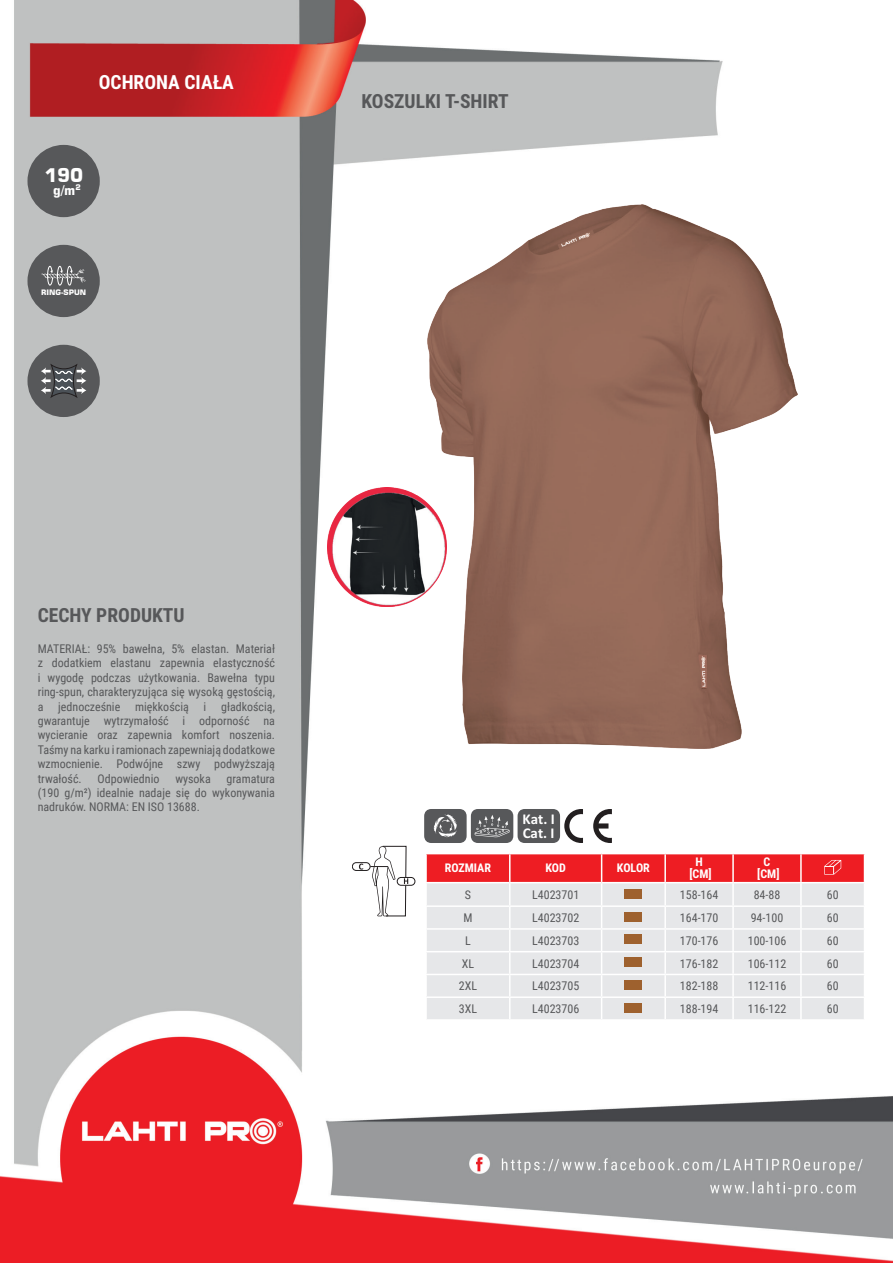
<style>
.page{position:relative;width:893px;height:1263px;background:#fff}
.page>*{position:absolute;margin:0;border:0;box-sizing:border-box;transform-origin:0 0}
.t1{font:700 19.5px "Roboto Condensed";color:#57585a}
.t2{font:700 19.5px "Roboto Condensed";color:#fff}
.t3{font:700 18.75px "Square 721 BT";color:#fff}
.t4{font:700 15px/13.8px "Calibri Profix";color:#fff}
.t5{font:700 13.05px "Square 721 BT";color:#fff}
.t6{font:12px/14.4px "Roboto Condensed";color:#57585a;text-align:justify}
.t7{font:700 12px/12px "Roboto Condensed";color:#fff;text-align:center}
.t8{font:700 7.5px "Square 721 BT";color:#fff}
</style>
<div class="page">
<img style="left:0;top:0;width:893px;height:1263px">
<div style="left:27px;top:145px;width:73px;height:72px;background:#57585a;border-radius:50%"></div>
<div style="left:27px;top:245px;width:73px;height:72px;background:#57585a;border-radius:50%"></div>
<div style="left:27px;top:345px;width:73px;height:72px;background:#57585a;border-radius:50%"></div>
<img style="left:428px;top:204px;width:369px;height:544px">
<hr style="left:425px;top:854px;width:2px;height:28px;background:#fff">
<hr style="left:425px;top:883px;width:2px;height:22px;background:#fff">
<hr style="left:425px;top:907px;width:2px;height:21px;background:#fff">
<hr style="left:425px;top:930px;width:2px;height:21px;background:#fff">
<hr style="left:425px;top:952px;width:2px;height:22px;background:#fff">
<hr style="left:425px;top:975px;width:2px;height:21px;background:#fff">
<hr style="left:425px;top:998px;width:2px;height:21px;background:#fff">
<hr style="left:425px;top:853px;width:85px;height:1px;background:#fff">
<hr style="left:425px;top:882px;width:85px;height:1px;background:#fff">
<hr style="left:425px;top:905px;width:85px;height:2px;background:#fff">
<hr style="left:425px;top:928px;width:85px;height:2px;background:#fff">
<hr style="left:425px;top:951px;width:85px;height:1px;background:#fff">
<hr style="left:425px;top:974px;width:85px;height:1px;background:#fff">
<hr style="left:425px;top:996px;width:85px;height:2px;background:#fff">
<hr style="left:425px;top:1019px;width:85px;height:2px;background:#fff">
<hr style="left:510px;top:1019px;width:92px;height:2px;background:#fff">
<hr style="left:602px;top:1019px;width:63px;height:2px;background:#fff">
<hr style="left:665px;top:1019px;width:68px;height:2px;background:#fff">
<hr style="left:733px;top:1019px;width:68px;height:2px;background:#fff">
<hr style="left:801px;top:1019px;width:64px;height:2px;background:#fff">
<svg style="left:426px;top:853px;width:439px;height:166px;background:#e9c7ca"></svg>
<div style="left:625px;top:889px;width:17px;height:10px;background:#9e612e"></div>
<div style="left:625px;top:912px;width:17px;height:9px;background:#9e612e"></div>
<div style="left:625px;top:934px;width:17px;height:10px;background:#9e612e"></div>
<div style="left:625px;top:957px;width:17px;height:10px;background:#9e612e"></div>
<div style="left:625px;top:980px;width:17px;height:10px;background:#9e612e"></div>
<div style="left:625px;top:1003px;width:17px;height:10px;background:#9e612e"></div>
<div style="left:424px;top:809px;width:43px;height:34px;background:#57585a;border-radius:7px"></div>
<svg style="left:433px;top:814px;width:24px;height:24px"></svg>
<div style="left:471px;top:809px;width:42px;height:34px;background:#57585a;border-radius:7px"></div>
<svg style="left:475px;top:815px;width:34px;height:22px"></svg>
<div style="left:518px;top:809px;width:42px;height:34px;background:#57585a;border-radius:7px"></div>
<svg style="left:593px;top:809px;width:19px;height:34px"></svg>
<svg style="left:564px;top:809px;width:19px;height:34px"></svg>
<svg style="left:41px;top:266px;width:45px;height:20px"></svg>
<svg style="left:53px;top:366px;width:22px;height:29px"></svg>
<div style="left:51px;top:364px;width:26px;height:33px;border:1px solid #231f20"></div>
<svg style="left:41px;top:367px;width:45px;height:27px"></svg>
<div style="left:352px;top:862px;width:18px;height:9px;background:#fff;border:1px solid #231f20;border-radius:4px"></div>
<svg style="left:359px;top:863px;width:4px;height:6px"></svg>
<svg style="left:397px;top:877px;width:18px;height:8px"></svg>
<svg style="left:370px;top:846px;width:38px;height:70px"></svg>
<img style="left:327px;top:488px;width:119px;height:119px">
<h1 class="t2" style="left:99px;top:69px;width:137px">OCHRONA CIAŁA</h1>
<h2 class="t3" style="left:44px;top:163px;width:41px">190</h2>
<p class="t5" style="left:53px;top:182px;width:29px">g/m<sup>2</sup></p>
<p class="t8" style="left:41px;top:288px;width:47px">RING-SPUN</p>
<h1 class="t1" style="left:361px;top:88px;width:149px">KOSZULKI T-SHIRT</h1>
<h1 class="t1" style="left:38px;top:601px;width:148px">CECHY PRODUKTU</h1>
<p class="t6" style="left:38px;top:641px;width:239px">MATERIAŁ: 95% bawełna, 5% elastan. Materiał z dodatkiem elastanu zapewnia elastyczność i wygodę podczas użytkowania. Bawełna typu ring-spun, charakteryzująca się wysoką gęstością, a jednocześnie miękkością i gładkością, gwarantuje wytrzymałość i odporność na wycieranie oraz zapewnia komfort noszenia.<br>Taśmy na karku i ramionach zapewniają dodatkowe wzmocnienie. Podwójne szwy podwyższają trwałość.</p>
<p class="t6" style="left:98px;top:771px;width:63px">Odpowiednio</p>
<p class="t6" style="left:175px;top:771px;width:37px">wysoka</p>
<p class="t6" style="left:38px;top:771px;width:239px;text-indent:189px">gramatura (190 g/m²) idealnie nadaje się do wykonywania nadruków. NORMA: EN ISO 13688.</p>
<p class="t4" style="left:522px;top:811px;width:34px">Kat. I<br>Cat. I</p>
<p class="t7" style="left:445px;top:862px;width:48px">ROZMIAR</p>
<p class="t7" style="left:545px;top:862px;width:22px">KOD</p>
<p class="t7" style="left:617px;top:862px;width:34px">KOLOR</p>
<p class="t7" style="left:689px;top:856px;width:24px">H [CM]</p>
<p class="t7" style="left:757px;top:856px;width:24px">C [CM]</p>
<p class="t6" style="left:465px;top:887px;width:8px">S</p>
<p class="t6" style="left:532px;top:887px;width:49px">L4023701</p>
<p class="t6" style="left:680px;top:887px;width:40px">158-164</p>
<p class="t6" style="left:754px;top:887px;width:28px">84-88</p>
<p class="t6" style="left:827px;top:887px;width:13px">60</p>
<p class="t6" style="left:463px;top:910px;width:11px">M</p>
<p class="t6" style="left:532px;top:910px;width:49px">L4023702</p>
<p class="t6" style="left:680px;top:910px;width:40px">164-170</p>
<p class="t6" style="left:751px;top:910px;width:34px">94-100</p>
<p class="t6" style="left:827px;top:910px;width:13px">60</p>
<p class="t6" style="left:465px;top:933px;width:7px">L</p>
<p class="t6" style="left:532px;top:933px;width:49px">L4023703</p>
<p class="t6" style="left:680px;top:933px;width:40px">170-176</p>
<p class="t6" style="left:748px;top:933px;width:40px">100-106</p>
<p class="t6" style="left:827px;top:933px;width:13px">60</p>
<p class="t6" style="left:462px;top:956px;width:14px">XL</p>
<p class="t6" style="left:532px;top:956px;width:49px">L4023704</p>
<p class="t6" style="left:680px;top:956px;width:40px">176-182</p>
<p class="t6" style="left:748px;top:956px;width:40px">106-112</p>
<p class="t6" style="left:827px;top:956px;width:13px">60</p>
<p class="t6" style="left:459px;top:978px;width:20px">2XL</p>
<p class="t6" style="left:532px;top:978px;width:49px">L4023705</p>
<p class="t6" style="left:680px;top:978px;width:40px">182-188</p>
<p class="t6" style="left:748px;top:978px;width:40px">112-116</p>
<p class="t6" style="left:827px;top:978px;width:13px">60</p>
<p class="t6" style="left:459px;top:1001px;width:20px">3XL</p>
<p class="t6" style="left:532px;top:1001px;width:49px">L4023706</p>
<p class="t6" style="left:680px;top:1001px;width:40px">188-194</p>
<p class="t6" style="left:748px;top:1001px;width:40px">116-122</p>
<p class="t6" style="left:827px;top:1001px;width:13px">60</p>
</div>
